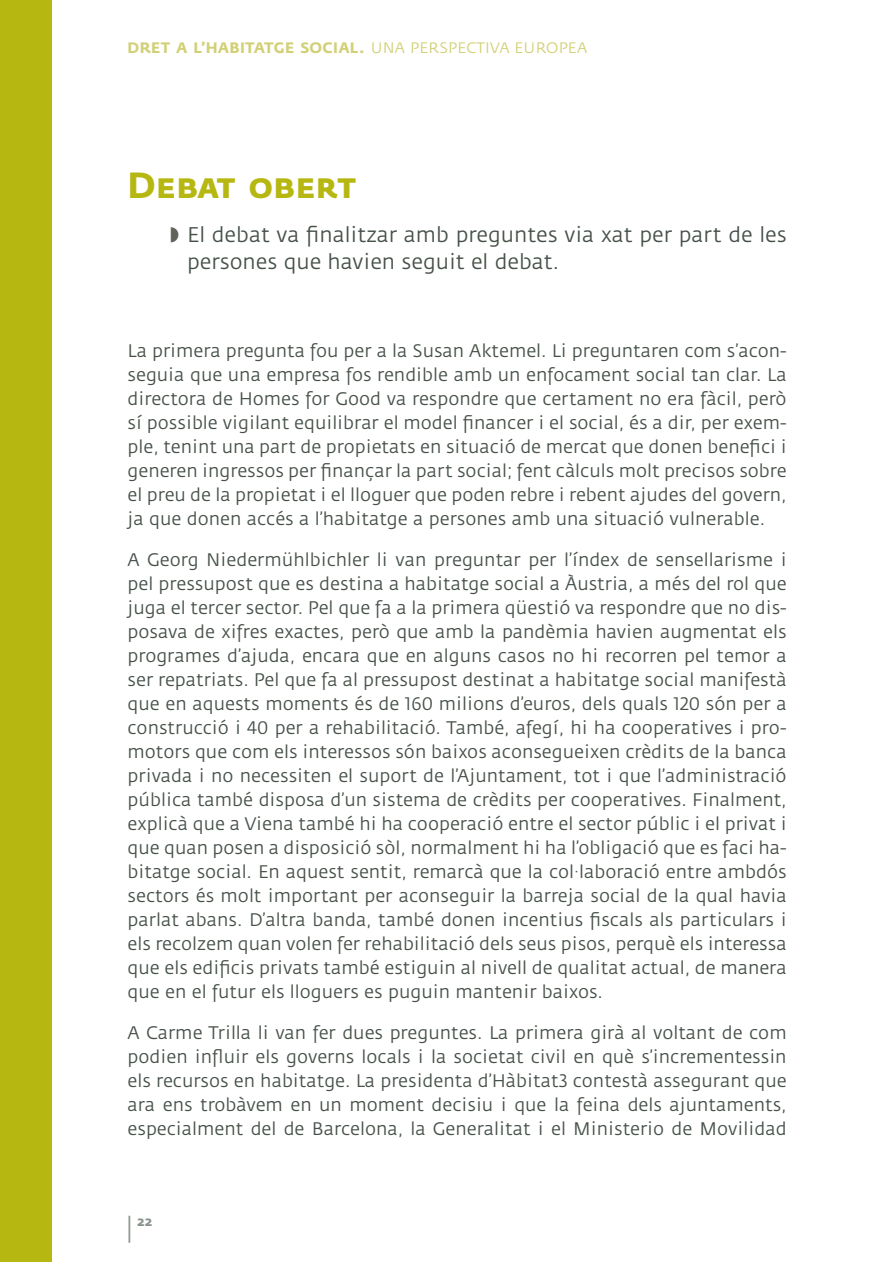
<style>
.page{position:relative;width:893px;height:1263px;background:#fff}
.page>*{position:absolute;margin:0;border:0;box-sizing:border-box;transform-origin:0 0}
.tit1_B{font:36px "Fedra Sans Bold SC";color:#b6b711}
.t1{font:21px/27px "Fedra Sans";color:#465148}
.text_normal{font:18px/24px "Fedra Sans";color:#465148;text-align:justify}
.t2{font:15px "Fedra Sans Bold SC";letter-spacing:.02em;color:#d2d076}
.t3{font:13.5px "Fedra Sans Bold SC";color:#89938a}
.s1{font-family:"Fedra Sans Book SC"}
.s2{color:#5f635a}
.s3{font-family:"Franklin Gothic";font-weight:600;font-size:27px}
</style>
<div class="page">
<div style="left:0;top:0;width:51px;height:1262px;background:#b6b711"></div>
<p class="t2" style="left:128px;top:39px;width:461px">DRET A L’HABITATGE SOCIAL. <span class="s1">UNA PERSPECTIVA EUROPEA</span></p>
<p class="tit1_B" style="left:128px;top:163px;width:230px">Debat obert</p>
<p class="t1" style="left:187px;top:222px;width:601px;text-indent:-17px"><span class="s2">◗</span> El debat va finalitzar amb preguntes via xat per part de les persones que havien seguit el debat.</p>
<p class="text_normal" style="left:128px;top:339px;width:661px">La primera pregunta fou per a la Susan Aktemel. Li preguntaren com s’acon&shy;seguia que una empresa fos rendible amb un enfocament social tan clar. La directora de Homes for Good va respondre que certament no era fàcil, però sí possible vigilant equilibrar el model financer i el social, és a dir, per exem&shy;ple, tenint una part de propietats en situació de mercat que donen benefici i generen ingressos per finançar la part social; fent càlculs molt precisos sobre el preu de la propietat i el lloguer que poden rebre i rebent ajudes del govern, ja que donen accés a l’habitatge a persones amb una situació vulnerable.</p>
<p class="text_normal" style="left:128px;top:548px;width:661px">A Georg Niedermühlbichler li van preguntar per l’índex de sensellarisme i pel pressupost que es destina a habitatge social a Àustria, a més del rol que juga el tercer sector. Pel que fa a la primera qüestió va respondre que no dis&shy;posava de xifres exactes, però que amb la pandèmia havien augmentat els programes d’ajuda, encara que en alguns casos no hi recorren pel temor a ser repatriats. Pel que fa al pressupost destinat a habitatge social manifestà que en aquests moments és de 160 milions d’euros, dels quals 120 són per a construcció i 40 per a rehabilitació. També, afegí, hi ha cooperatives i pro&shy;motors que com els interessos són baixos aconsegueixen crèdits de la banca privada i no necessiten el suport de l’Ajuntament, tot i que l’administració pública també disposa d’un sistema de crèdits per cooperatives. Finalment, explicà que a Viena també hi ha cooperació entre el sector públic i el privat i que quan posen a disposició sòl, normalment hi ha l’obligació que es faci ha&shy;bitatge social. En aquest sentit, remarcà que la col·laboració entre ambdós sectors és molt important per aconseguir la barreja social de la qual havia parlat abans. D’altra banda, també donen incentius fiscals als particulars i els recolzem quan volen fer rehabilitació dels seus pisos, perquè els interessa que els edificis privats també estiguin al nivell de qualitat actual, de manera que en el futur els lloguers es puguin mantenir baixos.</p>
<p class="text_normal" style="left:128px;top:1021px;width:661px">A Carme Trilla li van fer dues preguntes. La primera girà al voltant de com podien influir els governs locals i la societat civil en què s’incrementessin els recursos en habitatge. La presidenta d’Hàbitat3 contestà assegurant que ara ens trobàvem en un moment decisiu i que la feina dels ajuntaments, especialment del de Barcelona, la Generalitat i el Ministerio de Movilidad</p>
<p class="t3" style="left:128px;top:1213px;width:27px"><span class="s3">|</span> 22</p>
</div>
